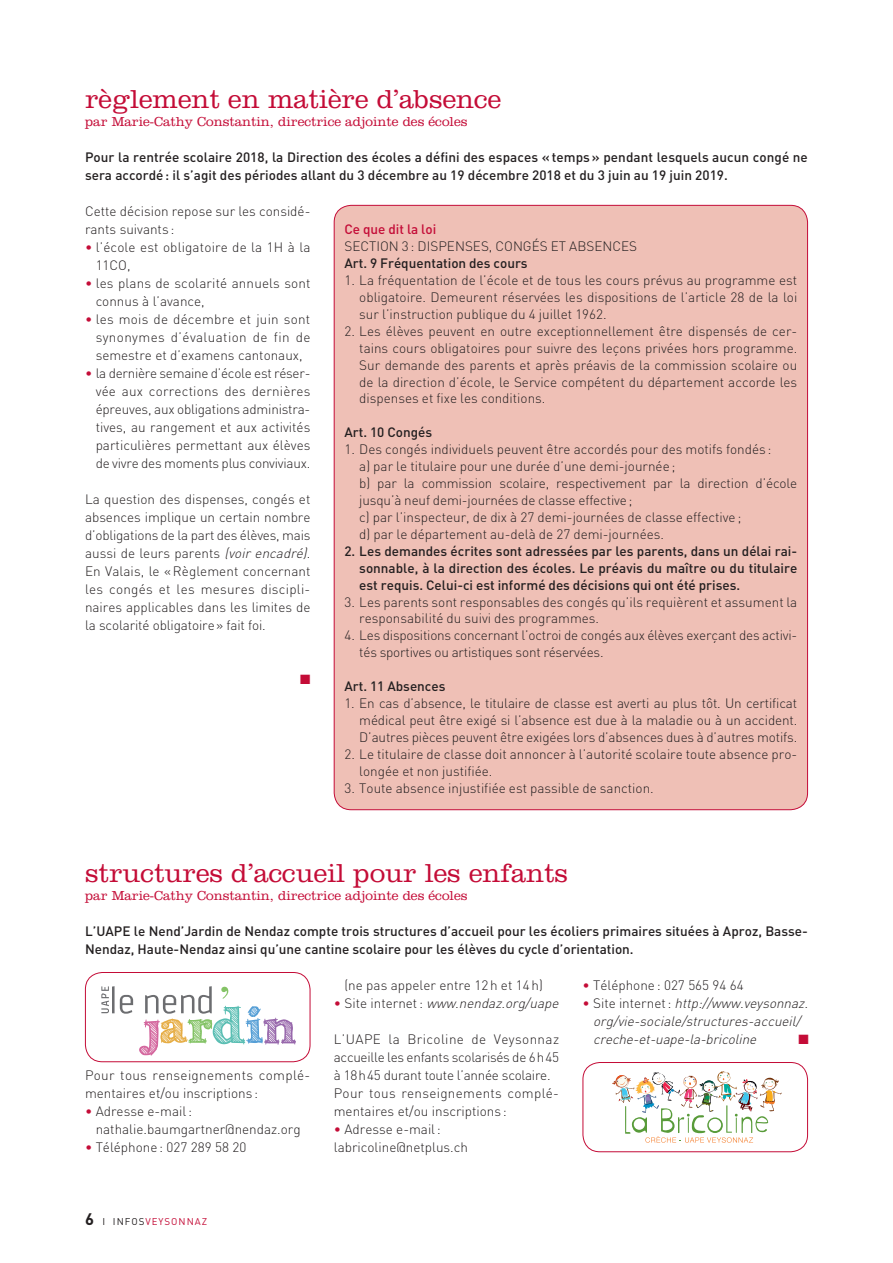
<style>
.page{position:relative;width:893px;height:1263px;background:#fff}
.page>*{position:absolute;margin:0;border:0;box-sizing:border-box;transform-origin:0 0}
.t1{font:300 27px "Clarendon";color:#c40c37}
.t2{font:300 13.5px/18px "DIN";color:#231f20}
.t3{font:500 13.5px/18px "DIN";color:#231f20}
.t4{font:italic 300 13.5px/18px "DIN";color:#231f20}
.t5{font:300 13.5px "Clarendon";color:#c40c37}
.t6{font:300 13.5px/18px "DIN";letter-spacing:.025em;color:#231f20}
.t7{font:500 13.5px "DIN";color:#c40c37}
.t8{font:13.5px "Zapf Dingbats ITC";color:#c40c37}
.t9{font:9.75px "DIN";letter-spacing:.1em;color:#c40c37}
.s1{color:#c40c37}
.s2{font-style:italic}
.s3{font-weight:700;font-size:16.5px;color:#231f20}
.s4{color:#231f20}
.s5{font-style:normal;color:#c40c37}
.s6{font-style:normal}
</style>
<div class="page">
<div style="left:334px;top:205px;width:473px;height:605px;background:#efc0b6;border-radius:17px"></div>
<svg style="left:101px;top:986px;width:8px;height:27px"></svg>
<hr style="left:112px;top:986px;width:3px;height:27px;background:#6c6d70">
<svg style="left:120px;top:995px;width:13px;height:19px"></svg>
<svg style="left:139px;top:986px;width:157px;height:69px"></svg>
<div style="left:85px;top:972px;width:225px;height:90px;border:1px solid #c40c37;border-radius:17px"></div>
<img style="left:612px;top:1071px;width:170px;height:72px">
<div style="left:583px;top:1062px;width:225px;height:90px;border:1px solid #c40c37;border-radius:17px"></div>
<h1 class="t1" style="left:85px;top:83px;width:418px">règlement en matière d’absence</h1>
<p class="t5" style="left:85px;top:114px;width:384px">par Marie-Cathy Constantin, directrice adjointe des écoles</p>
<p class="t3" style="left:85px;top:148px;width:724px">Pour la rentrée scolaire 2018, la Direction des écoles a défini des espaces « temps» pendant lesquels aucun congé ne sera accordé: il s’agit des périodes allant du 3 décembre au 19 décembre 2018 et du 3 juin au 19 juin 2019.</p>
<p class="t2" style="left:85px;top:202px;width:227px">Cette décision repose sur les considé&shy;rants suivants :</p>
<p class="t2" style="left:96px;top:238px;width:216px;text-indent:-11px"><span class="s1">•</span> l’école est obligatoire de la 1H à la<br>11CO,</p>
<p class="t2" style="left:96px;top:274px;width:216px;text-indent:-11px"><span class="s1">•</span> les plans de scolarité annuels sont connus à l’avance,</p>
<p class="t2" style="left:96px;top:310px;width:216px;text-align:justify;text-indent:-11px"><span class="s1">•</span> les mois de décembre et juin sont synonymes d’évaluation de fin de semestre et d’examens cantonaux,</p>
<p class="t2" style="left:96px;top:364px;width:216px;text-align:justify;text-indent:-11px"><span class="s1">•</span> la dernière semaine d’école est réser&shy;vée aux corrections des dernières épreuves, aux obligations administra&shy;tives, au rangement et aux activités particulières permettant aux élèves de vivre des moments plus conviviaux.</p>
<p class="t2" style="left:85px;top:490px;width:227px;text-align:justify">La question des dispenses, congés et absences implique un certain nombre d’obligations de la part des élèves, mais aussi de leurs parents <span class="s2">(voir encadré)</span>.<br>En Valais, le «Règlement concernant les congés et les mesures discipli&shy;naires applicables dans les limites de la scolarité obligatoire» fait foi.</p>
<p class="t8" style="left:300px;top:673px;width:12px">■</p>
<p class="t7" style="left:344px;top:220px;width:93px">Ce que dit la loi</p>
<p class="t2" style="left:344px;top:237px;width:294px">SECTION 3: DISPENSES, CONGÉS ET ABSENCES</p>
<p class="t3" style="left:344px;top:253px;width:185px">Art. 9 Fréquentation des cours</p>
<p class="t2" style="left:359px;top:271px;width:439px;line-height:17px;text-align:justify;text-indent:-15px">1. La fréquentation de l’école et de tous les cours prévus au programme est obligatoire. Demeurent réservées les dispositions de l’article 28 de la loi sur l’instruction publique du 4 juillet 1962.</p>
<p class="t2" style="left:359px;top:322px;width:439px;line-height:17px;text-align:justify;text-indent:-15px">2. Les élèves peuvent en outre exceptionnellement être dispensés de cer&shy;tains cours obligatoires pour suivre des leçons privées hors programme.<br>Sur demande des parents et après préavis de la commission scolaire ou de la direction d’école, le Service compétent du département accorde les dispenses et fixe les conditions.</p>
<p class="t3" style="left:344px;top:423px;width:89px">Art. 10 Congés</p>
<p class="t2" style="left:359px;top:440px;width:439px;line-height:17px;text-indent:-15px">1. Des congés individuels peuvent être accordés pour des motifs fondés :<br>a) par le titulaire pour une durée d’une demi-journée;<br>b) par la commission scolaire, respectivement par la direction d’école jusqu’à neuf demi-journées de classe effective;<br>c) par l’inspecteur, de dix à 27 demi-journées de classe effective;<br>d) par le département au-delà de 27 demi-journées.</p>
<p class="t3" style="left:359px;top:542px;width:439px;line-height:17px;text-align:justify;text-indent:-15px">2. Les demandes écrites sont adressées par les parents, dans un délai rai&shy;sonnable, à la direction des écoles. Le préavis du maître ou du titulaire est requis. Celui-ci est informé des décisions qui ont été prises.</p>
<p class="t2" style="left:359px;top:593px;width:439px;line-height:17px;text-indent:-15px">3. Les parents sont responsables des congés qu’ils requièrent et assument la responsabilité du suivi des programmes.</p>
<p class="t2" style="left:359px;top:627px;width:439px;line-height:17px;text-indent:-15px">4. Les dispositions concernant l’octroi de congés aux élèves exerçant des activi&shy;tés sportives ou artistiques sont réservées.</p>
<p class="t3" style="left:344px;top:676px;width:103px">Art. 11 Absences</p>
<p class="t2" style="left:359px;top:694px;width:439px;line-height:17px;text-align:justify;text-indent:-15px">1. En cas d’absence, le titulaire de classe est averti au plus tôt. Un certificat médical peut être exigé si l’absence est due à la maladie ou à un accident.<br>D’autres pièces peuvent être exigées lors d’absences dues à d’autres motifs.</p>
<p class="t2" style="left:359px;top:745px;width:439px;line-height:17px;text-indent:-15px">2. Le titulaire de classe doit annoncer à l’autorité scolaire toute absence pro&shy;longée et non justifiée.</p>
<p class="t2" style="left:344px;top:779px;width:311px">3. Toute absence injustifiée est passible de sanction.</p>
<h1 class="t1" style="left:85px;top:857px;width:485px">structures d’accueil pour les enfants</h1>
<p class="t5" style="left:85px;top:888px;width:384px">par Marie-Cathy Constantin, directrice adjointe des écoles</p>
<p class="t3" style="left:85px;top:922px;width:724px">L’UAPE le Nend’Jardin de Nendaz compte trois structures d’accueil pour les écoliers primaires situées à Aproz, Basse-<br>Nendaz, Haute-Nendaz ainsi qu’une cantine scolaire pour les élèves du cycle d’orientation.</p>
<p class="t6" style="left:85px;top:1066px;width:227px">Pour tous renseignements complé&shy;mentaires et/ou inscriptions :</p>
<p class="t2" style="left:96px;top:1102px;width:207px;text-indent:-11px"><span class="s1">•</span> Adresse e-mail: nathalie.baumgartner@nendaz.org</p>
<p class="t2" style="left:85px;top:1138px;width:163px"><span class="s1">•</span> Téléphone: 027 289 58 20</p>
<p class="t9" style="left:85px;top:1215px;width:124px"><span class="s3">6</span> <span class="s4">I INFOS</span>VEYSONNAZ</p>
<p class="t2" style="left:344px;top:976px;width:200px">(ne pas appeler entre 12h et 14h)</p>
<p class="t4" style="left:334px;top:994px;width:230px"><span class="s5">•</span> <span class="s6">S i t e i n t e r n e t :</span> www.nendaz.org/uape</p>
<p class="t2" style="left:334px;top:1030px;width:227px">L’UAPE la Bricoline de Veysonnaz accueille les enfants scolarisés de 6h45 à 18h45 durant toute l’année scolaire.<br>Pour tous renseignements complé&shy;mentaires et/ou inscriptions :</p>
<p class="t2" style="left:334px;top:1120px;width:136px"><span class="s1">•</span> Adresse e-mail: labricoline@netplus.ch</p>
<p class="t2" style="left:583px;top:976px;width:163px"><span class="s1">•</span> Téléphone: 027 565 94 64</p>
<p class="t4" style="left:593px;top:994px;width:220px;text-indent:-11px"><span class="s5">•</span> <span class="s6">S i t e i n t e r n e t :</span> http://www.veysonnaz. org/vie-sociale/structures-accueil/ creche-et-uape-la-bricoline</p>
<p class="t8" style="left:799px;top:1033px;width:12px">■</p>
</div>
